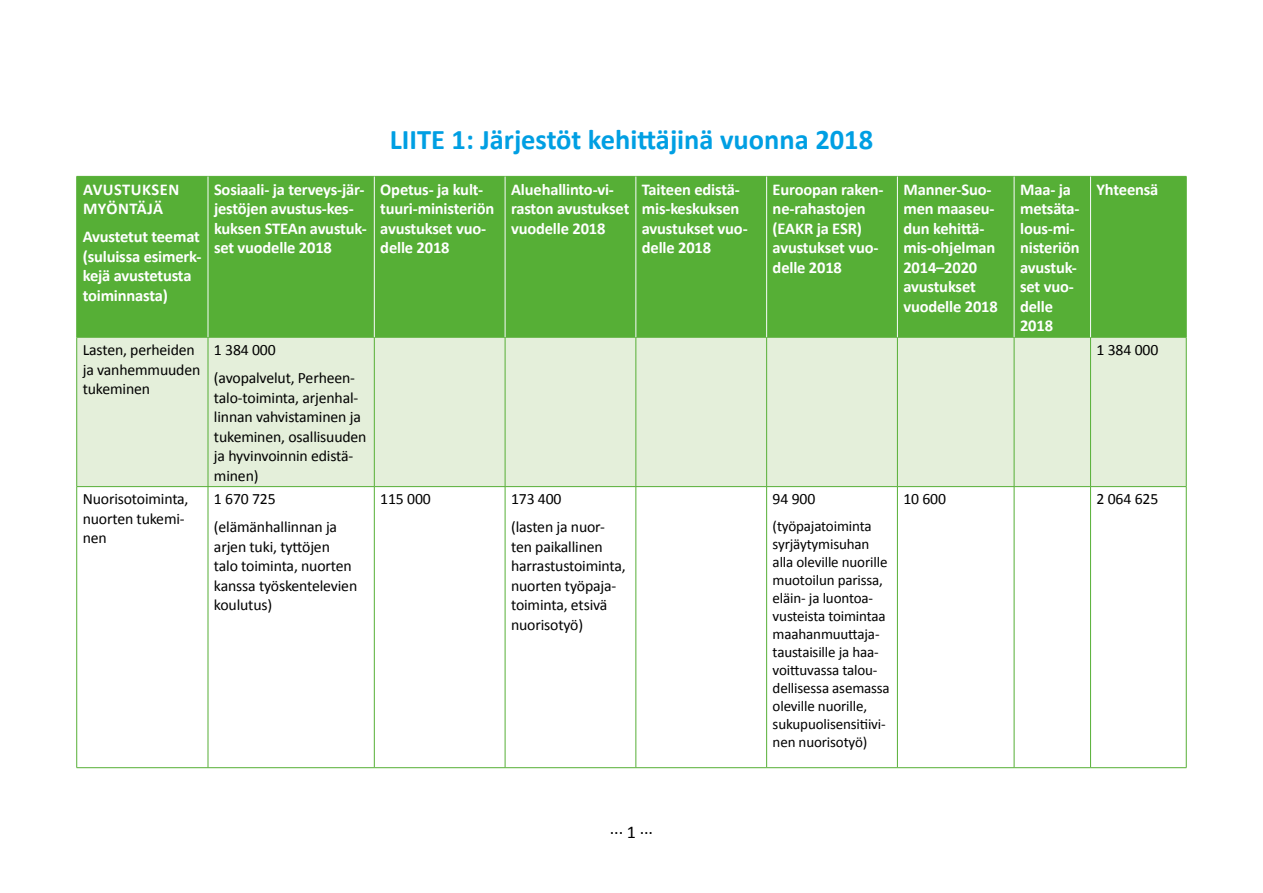
<style>
.page{position:relative;width:1263px;height:893px;background:#fff}
.page>*{position:absolute;margin:0;border:0;box-sizing:border-box;transform-origin:0 0}
.t1{font:700 28.5px "Calibri";color:#009fe3}
.t2{font:18px "Calibri";color:#000}
.t3{font:700 16.5px/19.5px "Calibri";letter-spacing:-.01em;color:#fff}
.t4{font:700 16.5px/19.5px "Calibri";letter-spacing:.03em;color:#fff}
.t5{font:15.75px/19.5px "Calibri";letter-spacing:-.01em;color:#000}
.t6{font:15px/18px "Calibri";letter-spacing:-.01em;color:#000}
</style>
<div class="page">
<div style="left:77px;top:177px;width:1109px;height:160px;background:#56af36"></div>
<div style="left:77px;top:338px;width:1109px;height:148px;background:#e4efda"></div>
<hr style="left:77px;top:176px;width:131px;height:1px;background:#56af36">
<hr style="left:76px;top:177px;width:1px;height:160px;background:#56af36">
<hr style="left:208px;top:176px;width:166px;height:1px;background:#56af36">
<hr style="left:374px;top:176px;width:131px;height:1px;background:#56af36">
<hr style="left:505px;top:176px;width:131px;height:1px;background:#56af36">
<hr style="left:636px;top:176px;width:131px;height:1px;background:#56af36">
<hr style="left:767px;top:176px;width:130px;height:1px;background:#56af36">
<hr style="left:897px;top:176px;width:117px;height:1px;background:#56af36">
<hr style="left:1014px;top:176px;width:76px;height:1px;background:#56af36">
<hr style="left:1090px;top:176px;width:96px;height:1px;background:#56af36">
<hr style="left:1186px;top:177px;width:1px;height:160px;background:#56af36">
<hr style="left:77px;top:337px;width:131px;height:1px;background:#56af36">
<hr style="left:76px;top:337px;width:1px;height:149px;background:#56af36">
<hr style="left:208px;top:337px;width:166px;height:1px;background:#56af36">
<hr style="left:208px;top:337px;width:1px;height:149px;background:#56af36">
<hr style="left:374px;top:337px;width:131px;height:1px;background:#56af36">
<hr style="left:374px;top:337px;width:1px;height:149px;background:#56af36">
<hr style="left:505px;top:337px;width:131px;height:1px;background:#56af36">
<hr style="left:505px;top:337px;width:1px;height:149px;background:#56af36">
<hr style="left:636px;top:337px;width:131px;height:1px;background:#56af36">
<hr style="left:636px;top:337px;width:1px;height:149px;background:#56af36">
<hr style="left:767px;top:337px;width:130px;height:1px;background:#56af36">
<hr style="left:766px;top:337px;width:1px;height:149px;background:#56af36">
<hr style="left:897px;top:337px;width:117px;height:1px;background:#56af36">
<hr style="left:897px;top:337px;width:1px;height:149px;background:#56af36">
<hr style="left:1014px;top:337px;width:76px;height:1px;background:#56af36">
<hr style="left:1014px;top:337px;width:1px;height:149px;background:#56af36">
<hr style="left:1090px;top:337px;width:96px;height:1px;background:#56af36">
<hr style="left:1090px;top:337px;width:1px;height:149px;background:#56af36">
<hr style="left:1186px;top:337px;width:1px;height:149px;background:#56af36">
<hr style="left:77px;top:486px;width:131px;height:1px;background:#56af36">
<hr style="left:76px;top:487px;width:1px;height:280px;background:#56af36">
<hr style="left:208px;top:486px;width:166px;height:1px;background:#56af36">
<hr style="left:208px;top:487px;width:1px;height:280px;background:#56af36">
<hr style="left:374px;top:486px;width:131px;height:1px;background:#56af36">
<hr style="left:374px;top:487px;width:1px;height:280px;background:#56af36">
<hr style="left:505px;top:486px;width:131px;height:1px;background:#56af36">
<hr style="left:505px;top:487px;width:1px;height:280px;background:#56af36">
<hr style="left:636px;top:486px;width:131px;height:1px;background:#56af36">
<hr style="left:636px;top:487px;width:1px;height:280px;background:#56af36">
<hr style="left:767px;top:486px;width:130px;height:1px;background:#56af36">
<hr style="left:766px;top:487px;width:1px;height:280px;background:#56af36">
<hr style="left:897px;top:486px;width:117px;height:1px;background:#56af36">
<hr style="left:897px;top:487px;width:1px;height:280px;background:#56af36">
<hr style="left:1014px;top:486px;width:76px;height:1px;background:#56af36">
<hr style="left:1014px;top:487px;width:1px;height:280px;background:#56af36">
<hr style="left:1090px;top:486px;width:96px;height:1px;background:#56af36">
<hr style="left:1090px;top:487px;width:1px;height:280px;background:#56af36">
<hr style="left:1186px;top:487px;width:1px;height:280px;background:#56af36">
<hr style="left:208px;top:177px;width:1px;height:160px;background:#f9fbfc">
<hr style="left:374px;top:177px;width:1px;height:160px;background:#f9fbfc">
<hr style="left:505px;top:177px;width:1px;height:160px;background:#f9fbfc">
<hr style="left:636px;top:177px;width:1px;height:160px;background:#f9fbfc">
<hr style="left:766px;top:177px;width:1px;height:160px;background:#f9fbfc">
<hr style="left:897px;top:177px;width:1px;height:160px;background:#f9fbfc">
<hr style="left:1014px;top:177px;width:1px;height:160px;background:#f9fbfc">
<hr style="left:1090px;top:177px;width:1px;height:160px;background:#f9fbfc">
<hr style="left:77px;top:767px;width:131px;height:1px;background:#56af36">
<hr style="left:208px;top:767px;width:166px;height:1px;background:#56af36">
<hr style="left:374px;top:767px;width:131px;height:1px;background:#56af36">
<hr style="left:505px;top:767px;width:131px;height:1px;background:#56af36">
<hr style="left:636px;top:767px;width:131px;height:1px;background:#56af36">
<hr style="left:767px;top:767px;width:130px;height:1px;background:#56af36">
<hr style="left:897px;top:767px;width:117px;height:1px;background:#56af36">
<hr style="left:1014px;top:767px;width:76px;height:1px;background:#56af36">
<hr style="left:1090px;top:767px;width:96px;height:1px;background:#56af36">
<p class="t4" style="left:83px;top:179px;width:98px">AVUSTUKSEN<br>MYÖNTÄJÄ</p>
<p class="t3" style="left:83px;top:226px;width:120px">Avustetut teemat (suluissa esimerk&shy;kejä avustetusta toiminnasta)</p>
<h1 class="t1" style="left:390px;top:122px;width:485px">LIITE 1: Järjestöt kehittäjinä vuonna 2018</h1>
<p class="t3" style="left:214px;top:179px;width:154px">Sosiaali- ja terveys-jär&shy;jestöjen avustus-kes&shy;kuksen STEAn avustuk&shy;set vuodelle 2018</p>
<p class="t3" style="left:380px;top:179px;width:116px">Opetus- ja kult&shy;tuuri-ministeriön avustukset vuo&shy;delle 2018</p>
<p class="t3" style="left:511px;top:179px;width:120px">Aluehallinto-vi&shy;raston avustukset vuodelle 2018</p>
<p class="t3" style="left:642px;top:179px;width:107px">Taiteen edistä&shy;mis-keskuksen avustukset vuo&shy;delle 2018</p>
<p class="t3" style="left:773px;top:179px;width:112px">Euroopan raken&shy;ne-rahastojen (EAKR ja ESR) avustukset vuo&shy;delle 2018</p>
<p class="t3" style="left:903px;top:179px;width:96px">Manner-Suo&shy;men maaseu&shy;dun kehittä&shy;mis-ohjelman<br>2014–2020 avustukset vuodelle 2018</p>
<p class="t3" style="left:1020px;top:179px;width:61px">Maa- ja metsäta&shy;lous-mi&shy;nisteriön avustuk&shy;set vuo&shy;delle<br>2018</p>
<p class="t3" style="left:1096px;top:179px;width:63px">Yhteensä</p>
<p class="t5" style="left:83px;top:339px;width:119px">Lasten, perheiden ja vanhemmuuden tukeminen</p>
<p class="t5" style="left:214px;top:335px;width:143px;line-height:28px">1 384 000 (avopalvelut, Perheen-</p>
<p class="t5" style="left:214px;top:387px;width:154px">talo-toiminta, arjenhal&shy;linnan vahvistaminen ja tukeminen, osallisuuden ja hyvinvoinnin edistä&shy;minen)</p>
<p class="t5" style="left:83px;top:489px;width:107px">Nuorisotoiminta, nuorten tukemi&shy;nen</p>
<p class="t5" style="left:214px;top:484px;width:125px;line-height:28px">1 670 725 (elämänhallinnan ja</p>
<p class="t5" style="left:214px;top:536px;width:145px">arjen tuki, tyttöjen talo toiminta, nuorten kanssa työskentelevien koulutus)</p>
<p class="t5" style="left:380px;top:489px;width:52px">115 000</p>
<p class="t5" style="left:511px;top:484px;width:95px;line-height:28px">173 400 (lasten ja nuor-</p>
<p class="t5" style="left:511px;top:536px;width:116px">ten paikallinen harrastustoiminta, nuorten työpaja&shy;toiminta, etsivä nuorisotyö)</p>
<p class="t2" style="left:610px;top:816px;width:45px">... 1 ...</p>
<p class="t5" style="left:1096px;top:339px;width:63px">1 384 000</p>
<p class="t5" style="left:773px;top:489px;width:44px">94 900</p>
<p class="t6" style="left:773px;top:516px;width:119px">(työpajatoiminta syrjäytymisuhan alla oleville nuorille muotoilun parissa, eläin- ja luontoa&shy;vusteista toimintaa maahanmuuttaja&shy;taustaisille ja haa&shy;voittuvassa talou&shy;dellisessa asemassa oleville nuorille, sukupuolisensitiivi&shy;nen nuorisotyö)</p>
<p class="t5" style="left:903px;top:489px;width:44px">10 600</p>
<p class="t5" style="left:1096px;top:489px;width:63px">2 064 625</p>
</div>
